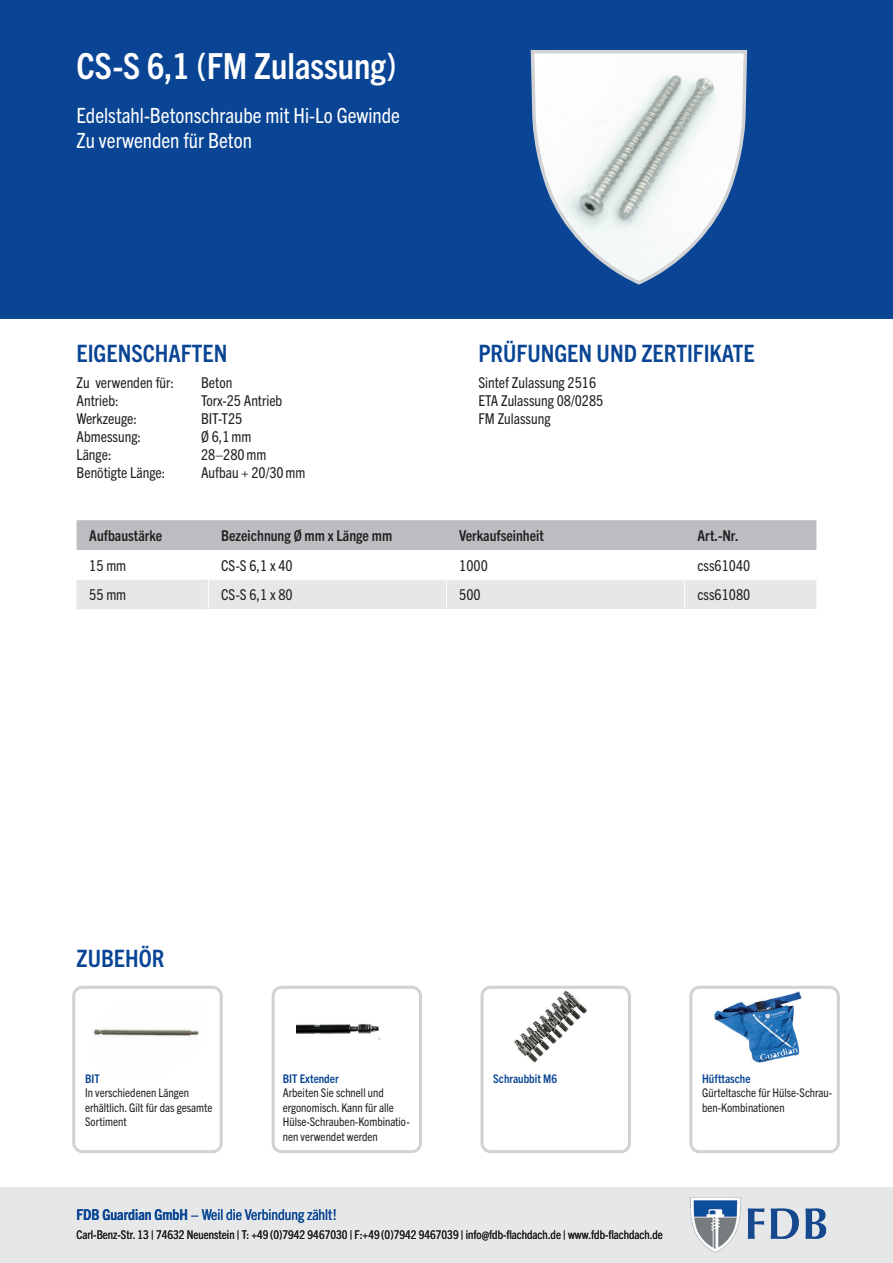
<style>
.page{position:relative;width:893px;height:1263px;background:#fff}
.page>*{position:absolute;margin:0;border:0;box-sizing:border-box;transform-origin:0 0}
.t1{font:700 condensed 36px "Trade Gothic Next LT Pro";color:#fff}
.t2{font:700 condensed 24px "Trade Gothic Next LT Pro";color:#094594}
.t3{font:condensed 21px/25.2px "Trade Gothic Next LT Pro";color:#fff}
.t4{font:condensed 15px/18px "Trade Gothic Next LT Pro";color:#231f20}
.t5{font:700 condensed 15px "Trade Gothic Next LT Pro";color:#231f20}
.t6{font:condensed 15px "Trade Gothic Next LT Pro";color:#094594}
.t7{font:condensed 12px/14.4px "Trade Gothic Next LT Pro";color:#231f20}
.t8{font:700 condensed 12px "Trade Gothic Next LT Pro";color:#094594}
.s1{font-weight:700}
</style>
<div class="page">
<div style="left:0;top:1187px;width:893px;height:76px;background:#e6e7e9"></div>
<div style="left:0;top:0;width:893px;height:319px;background:#094594;border:2px solid #094594"></div>
<img style="left:690px;top:1197px;width:137px;height:56px">
<svg style="left:529px;top:50px;width:220px;height:269px"></svg>
<svg style="left:77px;top:520px;width:739px;height:89px"></svg>
<img style="left:514px;top:990px;width:73px;height:73px">
<img style="left:714px;top:991px;width:88px;height:72px">
<div style="left:72px;top:986px;width:151px;height:167px;border:3px solid #d1d2d4;border-radius:9px"></div>
<div style="left:480px;top:986px;width:151px;height:167px;border:3px solid #d1d2d4;border-radius:9px"></div>
<div style="left:689px;top:986px;width:151px;height:167px;border:3px solid #d1d2d4;border-radius:9px"></div>
<div style="left:272px;top:986px;width:150px;height:167px;border:3px solid #d1d2d4;border-radius:9px"></div>
<img style="left:296px;top:1024px;width:84px;height:16px">
<img style="left:93px;top:1029px;width:106px;height:7px">
<h1 class="t1" style="left:77px;top:41px;width:321px">CS-S 6,1 (FM Zulassung)</h1>
<h3 class="t3" style="left:77px;top:101px;width:325px">Edelstahl-Betonschraube mit Hi-Lo Gewinde<br>Zu verwenden für Beton</h3>
<h2 class="t2" style="left:77px;top:337px;width:152px">EIGENSCHAFTEN</h2>
<p class="t4" style="left:77px;top:373px;width:99px">Zu verwenden für:</p>
<p class="t4" style="left:201px;top:373px;width:33px">Beton</p>
<p class="t4" style="left:77px;top:391px;width:44px">Antrieb:</p>
<p class="t4" style="left:201px;top:391px;width:83px">Torx-25 Antrieb</p>
<p class="t4" style="left:77px;top:409px;width:62px">Werkzeuge:</p>
<p class="t4" style="left:201px;top:409px;width:43px">BIT-T25</p>
<p class="t4" style="left:77px;top:427px;width:66px">Abmessung:</p>
<p class="t4" style="left:201px;top:427px;width:52px">Ø 6,1mm</p>
<p class="t4" style="left:77px;top:445px;width:37px">Länge:</p>
<p class="t4" style="left:201px;top:445px;width:67px">28–280mm</p>
<p class="t4" style="left:77px;top:463px;width:90px">Benötigte Länge:</p>
<p class="t4" style="left:201px;top:463px;width:106px">Aufbau + 20/30mm</p>
<h2 class="t2" style="left:478px;top:337px;width:278px">PRÜFUNGEN UND ZERTIFIKATE</h2>
<p class="t4" style="left:478px;top:373px;width:126px">Sintef Zulassung 2516<br>ETA Zulassung 08/0285<br>FM Zulassung</p>
<p class="t5" style="left:89px;top:525px;width:75px">Aufbaustärke</p>
<p class="t5" style="left:221px;top:525px;width:173px">Bezeichnung Ø mm x Länge mm</p>
<p class="t5" style="left:459px;top:525px;width:86px">Verkaufseinheit</p>
<p class="t5" style="left:697px;top:525px;width:43px">Art.-Nr.</p>
<p class="t4" style="left:89px;top:555px;width:38px">15 mm</p>
<p class="t4" style="left:221px;top:555px;width:73px">CS-S 6,1 x 40</p>
<p class="t4" style="left:459px;top:555px;width:30px">1000</p>
<p class="t4" style="left:697px;top:555px;width:54px">css61040</p>
<p class="t4" style="left:89px;top:585px;width:38px">55 mm</p>
<p class="t4" style="left:221px;top:585px;width:73px">CS-S 6,1 x 80</p>
<p class="t4" style="left:459px;top:585px;width:23px">500</p>
<p class="t4" style="left:697px;top:585px;width:54px">css61080</p>
<h2 class="t2" style="left:77px;top:942px;width:89px">ZUBEHÖR</h2>
<p class="t8" style="left:85px;top:1070px;width:16px">BIT</p>
<p class="t7" style="left:85px;top:1085px;width:129px">In verschiedenen Längen erhältlich. Gilt für das gesamte<br>Sortiment</p>
<p class="t8" style="left:283px;top:1070px;width:57px">BIT Extender</p>
<p class="t7" style="left:283px;top:1085px;width:128px">Arbeiten Sie schnell und ergonomisch. Kann für alle<br>Hülse-Schrauben-Kombinatio&shy;nen verwendet werden</p>
<p class="t8" style="left:493px;top:1070px;width:65px">Schraubbit M6</p>
<p class="t8" style="left:702px;top:1070px;width:50px">Hüfttasche</p>
<p class="t7" style="left:702px;top:1085px;width:132px">Gürteltasche für Hülse-Schrau&shy;ben-Kombinationen</p>
<p class="t6" style="left:77px;top:1205px;width:262px"><span class="s1">FDB Guardian GmbH</span> – Weil die Verbindung zählt!</p>
<p class="t7" style="left:77px;top:1227px;width:588px">Carl-Benz-Str. 13 | 74632 Neuenstein | T: +49 (0)7942 9467030 | F:+49 (0)7942 9467039 | info@fdb-flachdach.de | www.fdb-flachdach.de</p>
</div>
